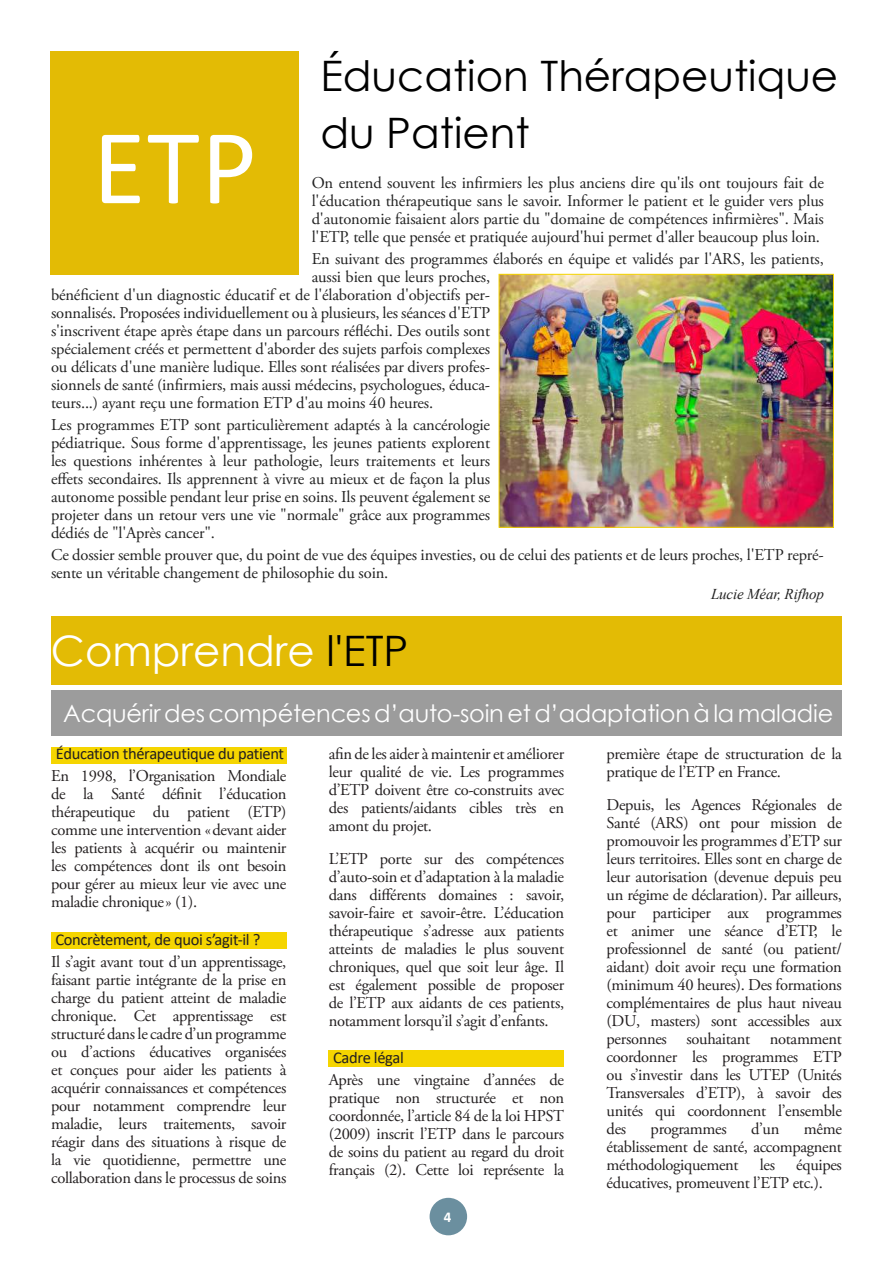
<style>
.page{position:relative;width:893px;height:1263px;background:#fff}
.page>*{position:absolute;margin:0;border:0;box-sizing:border-box;transform-origin:0 0}
.t1{font:108px "Calibri";color:#fff}
.t2{font:42px/57px "Century Gothic";color:#000}
.t3{font:42px "Century Gothic";color:#fff}
.t4{font:24px "Century Gothic";letter-spacing:-.01em;color:#fff}
.t5{font:16.5px/18px "Adobe Garamond Pro";letter-spacing:-.02em;color:#231f20;text-align:justify}
.t6{font:16.5px/18px "Adobe Garamond Pro";letter-spacing:-.01em;color:#222;text-align:justify}
.t7{font:16.5px "Calibri";letter-spacing:-.02em;color:#231f20}
.t8{font:italic 15px "Times New Roman";letter-spacing:-.01em;color:#222}
.t9{font:700 15px "Calibri";color:#fff}
.s1{color:#000}
</style>
<div class="page">
<div style="left:430px;top:1198px;width:37px;height:37px;background:#6b8f9f;border-radius:50%"></div>
<div style="left:51px;top:616px;width:791px;height:68px;background:#e3bb05"></div>
<div style="left:329px;top:1051px;width:235px;height:16px;background:#f5d500"></div>
<div style="left:51px;top:747px;width:235px;height:16px;background:#f5d500"></div>
<div style="left:51px;top:932px;width:235px;height:17px;background:#f5d500"></div>
<div style="left:51px;top:51px;width:248px;height:223px;background:#e3bb05"></div>
<div style="left:51px;top:691px;width:791px;height:45px;background:#9c9c9c"></div>
<img style="left:501px;top:276px;width:331px;height:250px">
<div style="left:499px;top:274px;width:335px;height:254px;border:1px solid #f5d500"></div>
<h2 class="t2" style="left:320px;top:47px;width:519px">Éducation Thérapeutique du Patient</h2>
<h1 class="t1" style="left:93px;top:92px;width:166px">ETP</h1>
<p class="t6" style="left:312px;top:174px;width:514px">On entend souvent les infirmiers les plus anciens dire qu'ils ont toujours fait de l'éducation thérapeutique sans le savoir. Informer le patient et le guider vers plus d'autonomie faisaient alors partie du "domaine de compétences infirmières". Mais l'ETP, telle que pensée et pratiquée aujourd'hui permet d'aller beaucoup plus loin.</p>
<p class="t6" style="left:312px;top:250px;width:514px">En suivant des programmes élaborés en équipe et validés par l'ARS, les patients,</p>
<p class="t6" style="left:312px;top:268px;width:180px">aussi bien que leurs proches,</p>
<p class="t6" style="left:51px;top:286px;width:441px">bénéficient d'un diagnostic éducatif et de l'élaboration d'objectifs per-</p>
<p class="t6" style="left:51px;top:304px;width:441px">sonnalisés. Proposées individuellement ou à plusieurs, les séances d'ETP</p>
<p class="t6" style="left:51px;top:322px;width:441px">s'inscrivent étape après étape dans un parcours réfléchi. Des outils sont</p>
<p class="t6" style="left:51px;top:340px;width:441px">spécialement créés et permettent d'aborder des sujets parfois complexes</p>
<p class="t6" style="left:51px;top:358px;width:441px">ou délicats d'une manière ludique. Elles sont réalisées par divers profes-</p>
<p class="t6" style="left:51px;top:376px;width:441px">sionnels de santé (infirmiers, mais aussi médecins, psychologues, éduca-</p>
<p class="t6" style="left:51px;top:394px;width:384px">teurs...) ayant reçu une formation ETP d'au moins 40 heures.</p>
<p class="t6" style="left:51px;top:416px;width:441px">Les programmes ETP sont particulièrement adaptés à la cancérologie pédiatrique. Sous forme d'apprentissage, les jeunes patients explorent les questions inhérentes à leur pathologie, leurs traitements et leurs effets secondaires. Ils apprennent à vivre au mieux et de façon la plus autonome possible pendant leur prise en soins. Ils peuvent également se projeter dans un retour vers une vie "normale" grâce aux programmes dédiés de "l'Après cancer".</p>
<p class="t6" style="left:51px;top:547px;width:774px">Ce dossier semble prouver que, du point de vue des équipes investies, ou de celui des patients et de leurs proches, l'ETP repré&shy;sente un véritable changement de philosophie du soin.</p>
<p class="t8" style="left:711px;top:584px;width:114px">Lucie Méar, Rifhop</p>
<h2 class="t3" style="left:51px;top:621px;width:359px">Comprendre <span class="s1">l'ETP</span></h2>
<h3 class="t4" style="left:63px;top:697px;width:771px">Acquérir des compétences d’auto-soin et d’adaptation à la maladie</h3>
<p class="t7" style="left:56px;top:742px;width:230px">Éducation thérapeutique du patient</p>
<p class="t5" style="left:51px;top:768px;width:237px">En 1998, l’Organisation Mondiale de la Santé définit l’éducation thérapeutique du patient (ETP) comme une intervention «devant aider les patients à acquérir ou maintenir les compétences dont ils ont besoin pour gérer au mieux leur vie avec une maladie chronique» (1).</p>
<p class="t7" style="left:55px;top:928px;width:207px">Concrètement, de quoi s’agit-il ?</p>
<p class="t5" style="left:51px;top:953px;width:237px">Il s’agit avant tout d’un apprentissage, faisant partie intégrante de la prise en charge du patient atteint de maladie chronique. Cet apprentissage est structuré dans le cadre d’un programme ou d’actions éducatives organisées et conçues pour aider les patients à acquérir connaissances et compétences pour notamment comprendre leur maladie, leurs traitements, savoir réagir dans des situations à risque de la vie quotidienne, permettre une collaboration dans le processus de soins</p>
<p class="t5" style="left:329px;top:745px;width:237px">afin de les aider à maintenir et améliorer leur qualité de vie. Les programmes d’ETP doivent être co-construits avec des patients/aidants cibles très en amont du projet.</p>
<p class="t5" style="left:329px;top:850px;width:237px">L’ETP porte sur des compétences d’auto-soin et d’adaptation à la maladie dans différents domaines : savoir, savoir-faire et savoir-être. L’éducation thérapeutique s’adresse aux patients atteints de maladies le plus souvent chroniques, quel que soit leur âge. Il est également possible de proposer de l’ETP aux aidants de ces patients, notamment lorsqu’il s’agit d’enfants.</p>
<p class="t7" style="left:333px;top:1046px;width:72px">Cadre légal</p>
<p class="t5" style="left:329px;top:1072px;width:237px">Après une vingtaine d’années de pratique non structurée et non coordonnée, l’article 84 de la loi HPST (2009) inscrit l’ETP dans le parcours de soins du patient au regard du droit français (2). Cette loi représente la</p>
<p class="t9" style="left:444px;top:1206px;width:9px">4</p>
<p class="t5" style="left:607px;top:745px;width:237px">première étape de structuration de la pratique de l’ETP en France.</p>
<p class="t5" style="left:607px;top:796px;width:237px">Depuis, les Agences Régionales de Santé (ARS) ont pour mission de promouvoir les programmes d’ETP sur leurs territoires. Elles sont en charge de leur autorisation (devenue depuis peu un régime de déclaration). Par ailleurs, pour participer aux programmes et animer une séance d’ETP, le professionnel de santé (ou patient/ aidant) doit avoir reçu une formation (minimum 40 heures). Des formations complémentaires de plus haut niveau (DU, masters) sont accessibles aux personnes souhaitant notamment coordonner les programmes ETP ou s’investir dans les UTEP (Unités Transversales d’ETP), à savoir des unités qui coordonnent l’ensemble des</p>
<p class="t5" style="left:651px;top:1120px;width:78px">programmes</p>
<p class="t5" style="left:751px;top:1120px;width:30px">d’un</p>
<p class="t5" style="left:607px;top:1120px;width:237px;text-indent:197px">même établissement de santé, accompagnent méthodologiquement</p>
<p class="t5" style="left:760px;top:1156px;width:17px">les</p>
<p class="t5" style="left:607px;top:1156px;width:237px;text-indent:190px">équipes éducatives, promeuvent l’ETP etc.).</p>
</div>
